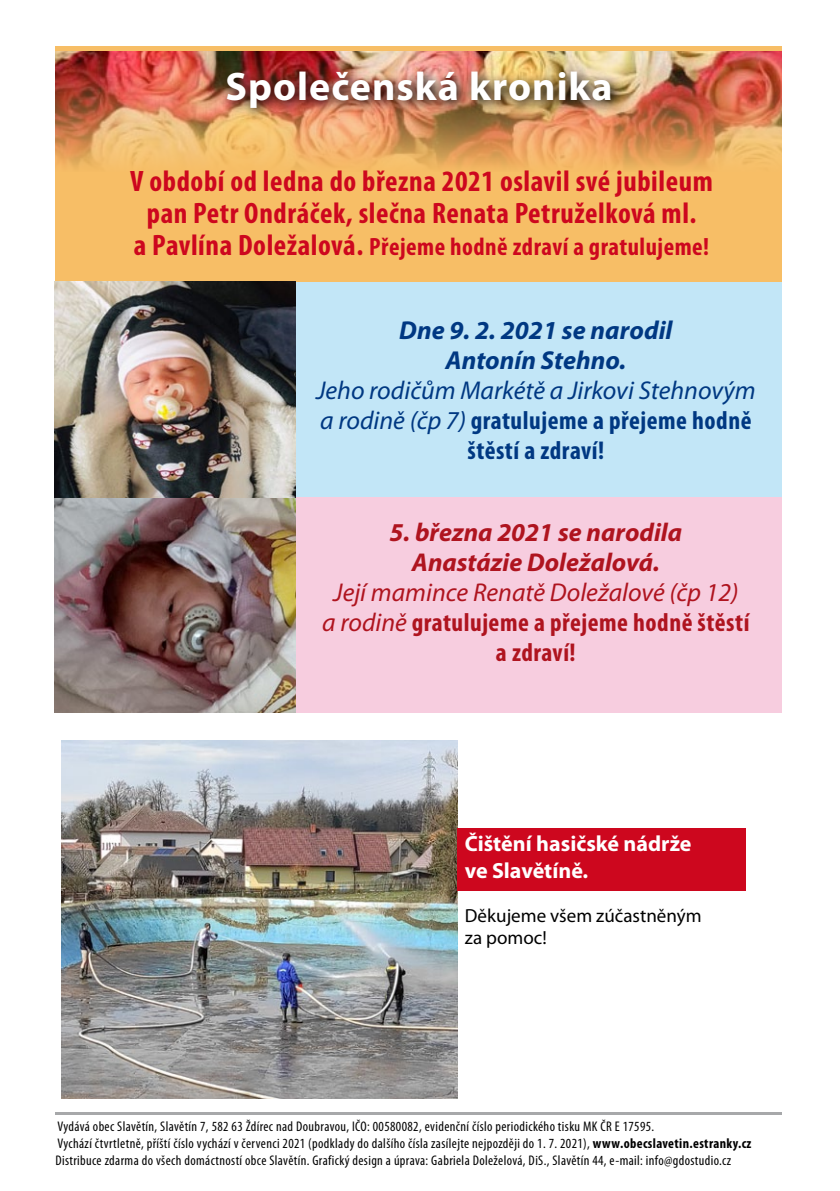
<style>
.page{position:relative;width:840px;height:1191px;background:#fff}
.page>*{position:absolute;margin:0;border:0;box-sizing:border-box;transform-origin:0 0}
.t1{font:700 40px "Myriad Pro";letter-spacing:.025em;color:#fff}
.t2{font:700 condensed 29.6px/32px "Myriad Pro";letter-spacing:.02em;color:#cd071e;text-align:center}
.t3{font:italic 700 26px/30px "Myriad Pro";color:#003882;text-align:center}
.t4{font:italic 25.8px/30px "Myriad Pro";color:#003882;text-align:center}
.t5{font:italic 25.8px/30px "Myriad Pro";color:#af141f;text-align:center}
.t6{font:italic 700 25.8px/30px "Myriad Pro";color:#af141f;text-align:center}
.t7{font:700 condensed 25px "Myriad Pro";letter-spacing:.02em;color:#cd071e}
.t8{font:700 22px/26.4px "Myriad Pro";color:#fff}
.t9{font:19px/22px "Myriad Pro";color:#000}
.t10{font:condensed 14px/16.8px "Myriad Pro";letter-spacing:.025em;color:#000}
.s1{font-size:29.6px}
.s2{font-weight:700;font-style:normal;font-stretch:condensed}
.s3{font-weight:700}
</style>
<div class="page">
<div style="left:277px;top:282px;width:504px;height:216px;background:#c2e6f7"></div>
<hr style="left:55px;top:1112px;width:726px;height:3px;background:#a7a8aa">
<div style="left:285px;top:497px;width:496px;height:215px;background:#f7cddf"></div>
<div style="left:55px;top:46px;width:726px;height:235px;background:#f7be66"></div>
<img style="left:55px;top:52px;width:726px;height:116px">
<img style="left:219px;top:63px;width:404px;height:57px">
<img style="left:54px;top:498px;width:241px;height:214px">
<img style="left:61px;top:740px;width:396px;height:358px">
<div style="left:457px;top:828px;width:288px;height:63px;background:#cd071e"></div>
<img style="left:54px;top:282px;width:241px;height:216px">
<h1 class="t1" style="left:225px;top:61px;width:388px">Společenská kronika</h1>
<h2 class="t2" style="left:130px;top:164px;width:584px">V období od ledna do března 2021 oslavil své jubileum pan Petr Ondráček, slečna Renata Petruželková ml.</h2>
<h3 class="t7" style="left:134px;top:231px;width:576px"><span class="s1">a Pavlína Doležalová.</span> Přejeme hodně zdraví a gratulujeme!</h3>
<h3 class="t3" style="left:399px;top:314px;width:274px">Dne 9. 2. 2021 se narodil<br>Antonín Stehno.</h3>
<h3 class="t4" style="left:316px;top:374px;width:441px">Jeho rodičům Markétě a Jirkovi Stehnovým a rodině (čp 7) <span class="s2">gratulujeme a přejeme hodně štěstí a zdraví!</span></h3>
<h3 class="t6" style="left:389px;top:517px;width:294px">5. března 2021 se narodila<br>Anastázie Doležalová.</h3>
<h3 class="t5" style="left:322px;top:577px;width:428px">Její mamince Renatě Doležalové (čp 12)<br>a rodině <span class="s2">gratulujeme a přejeme hodně štěstí a zdraví!</span></h3>
<h3 class="t8" style="left:464px;top:830px;width:228px">Čištění hasičské nádrže ve Slavětíně.</h3>
<h3 class="t9" style="left:464px;top:904px;width:238px">Děkujeme všem zúčastněným za pomoc!</h3>
<p class="t10" style="left:55px;top:1118px;width:697px">Vydává obec Slavětín, Slavětín 7, 582 63 Ždírec nad Doubravou, IČO: 00580082, evidenční číslo periodického tisku MK ČR E 17595.<br>Vychází čtvrtletně, příští číslo vychází v červenci 2021 (podklady do dalšího čísla zasílejte nejpozději do 1. 7. 2021), <span class="s3">www.obecslavetin.estranky.cz<br></span>Distribuce zdarma do všech domáctností obce Slavětín. Grafický design a úprava: Gabriela Doleželová, DiS., Slavětín 44, e-mail: info@gdostudio.cz</p>
</div>
